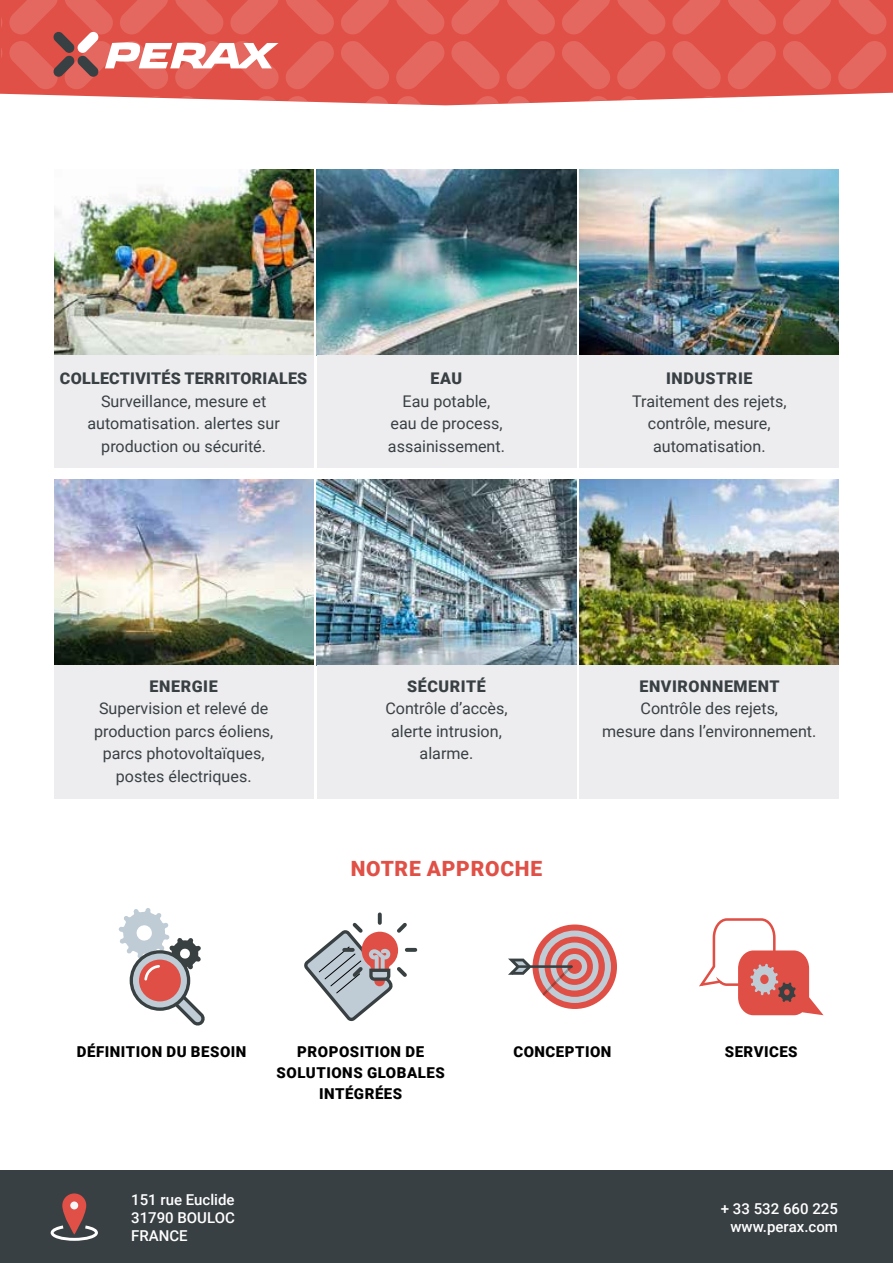
<style>
.page{position:relative;width:893px;height:1263px;background:#fff}
.page>*{position:absolute;margin:0;border:0;box-sizing:border-box;transform-origin:0 0}
.t1{font:900 21px "Roboto";letter-spacing:.035em;color:#e05046}
.t2{font:16.05px/22.5px "Roboto";color:#394043;text-align:center}
.t3{font:900 16.05px "Roboto";letter-spacing:.035em;color:#394043}
.t4{font:900 16.05px "Roboto";letter-spacing:.015em;color:#394043}
.t5{font:900 15px/21px "Roboto";letter-spacing:.035em;color:#000;text-align:center}
.t6{font:500 15px/18px "Roboto";color:#fff;text-align:right}
</style>
<div class="page">
<div style="left:0;top:1170px;width:893px;height:93px;background:#394043"></div>
<svg style="left:169px;top:987px;width:36px;height:39px"></svg>
<svg style="left:131px;top:952px;width:58px;height:57px"></svg>
<div style="left:130px;top:950px;width:60px;height:61px;border:3px solid #384042;border-radius:50%"></div>
<div style="left:139px;top:959px;width:42px;height:42px;background:#e04f45;border-radius:50%"></div>
<svg style="left:119px;top:908px;width:82px;height:72px"></svg>
<svg style="left:304px;top:912px;width:114px;height:110px"></svg>
<div style="left:532px;top:924px;width:85px;height:85px;background:#e04f45;border-radius:50%"></div>
<svg style="left:539px;top:930px;width:72px;height:73px"></svg>
<div style="left:545px;top:937px;width:60px;height:60px;background:#e04f45;border-radius:50%"></div>
<div style="left:551px;top:942px;width:48px;height:48px;background:#bfccd6;border-radius:50%"></div>
<svg style="left:556px;top:948px;width:37px;height:37px"></svg>
<div style="left:562px;top:954px;width:25px;height:25px;background:#bfccd6;border-radius:50%"></div>
<div style="left:567px;top:959px;width:15px;height:15px;background:#e04f45;border-radius:50%"></div>
<svg style="left:508px;top:958px;width:65px;height:38px"></svg>
<svg style="left:699px;top:918px;width:124px;height:97px"></svg>
<img style="left:54px;top:170px;width:259px;height:185px">
<img style="left:54px;top:479px;width:259px;height:186px">
<img style="left:580px;top:169px;width:259px;height:186px">
<img style="left:580px;top:479px;width:259px;height:186px">
<img style="left:317px;top:170px;width:259px;height:185px">
<img style="left:317px;top:479px;width:259px;height:186px">
<div style="left:317px;top:355px;width:259px;height:113px;background:#ededf0"></div>
<div style="left:317px;top:665px;width:259px;height:133px;background:#ededf0"></div>
<div style="left:54px;top:355px;width:259px;height:113px;background:#ededf0"></div>
<div style="left:54px;top:665px;width:259px;height:133px;background:#ededf0"></div>
<div style="left:580px;top:355px;width:259px;height:113px;background:#ededf0"></div>
<div style="left:580px;top:665px;width:259px;height:133px;background:#ededf0"></div>
<svg style="left:62px;top:1193px;width:24px;height:41px"></svg>
<svg style="left:51px;top:1225px;width:47px;height:16px"></svg>
<div style="left:70px;top:1201px;width:8px;height:8px;background:#f6f6f6;border-radius:50%"></div>
<div style="left:0;top:0;width:893px;height:96px;background:#e05046"></div>
<svg style="left:89px;top:96px;width:687px;height:9px"></svg>
<svg style="left:1px;top:0;width:887px;height:89px;background:#e16057"></svg>
<p class="t4" style="left:60px;top:367px;width:249px">COLLECTIVITÉS TERRITORIALES</p>
<p class="t2" style="left:88px;top:389px;width:194px">Surveillance, mesure et automatisation. alertes sur production ou sécurité.</p>
<p class="t3" style="left:431px;top:367px;width:33px">EAU</p>
<p class="t2" style="left:388px;top:389px;width:119px">Eau potable, eau de process, assainissement.</p>
<p class="t3" style="left:666px;top:367px;width:88px">INDUSTRIE</p>
<p class="t2" style="left:632px;top:389px;width:156px">Traitement des rejets, contrôle, mesure, automatisation.</p>
<p class="t3" style="left:150px;top:675px;width:70px">ENERGIE</p>
<p class="t2" style="left:94px;top:697px;width:181px">Supervision et relevé de production parcs éoliens, parcs photovoltaïques, postes électriques.</p>
<p class="t3" style="left:407px;top:675px;width:80px">SÉCURITÉ</p>
<p class="t2" style="left:385px;top:697px;width:124px">Contrôle d’accès, alerte intrusion, alarme.</p>
<h1 class="t1" style="left:351px;top:854px;width:193px">NOTRE APPROCHE</h1>
<p class="t3" style="left:639px;top:675px;width:142px">ENVIRONNEMENT</p>
<p class="t2" style="left:602px;top:697px;width:216px">Contrôle des rejets,<br>mesure dans l’environnement.</p>
<p class="t5" style="left:77px;top:1040px;width:171px">DÉFINITION DU BESOIN</p>
<p class="t5" style="left:297px;top:1040px;width:128px">PROPOSITION DE</p>
<p class="t5" style="left:513px;top:1040px;width:100px">CONCEPTION</p>
<p class="t5" style="left:725px;top:1040px;width:74px">SERVICES</p>
<p class="t5" style="left:277px;top:1061px;width:170px">SOLUTIONS GLOBALES<br>INTÉGRÉES</p>
<p class="t6" style="left:131px;top:1190px;width:105px;text-align:justify">151 rue Euclide 31790 BOULOC FRANCE</p>
<p class="t6" style="left:721px;top:1199px;width:119px">+ 33 532 660 225 www.perax.com</p>
</div>
